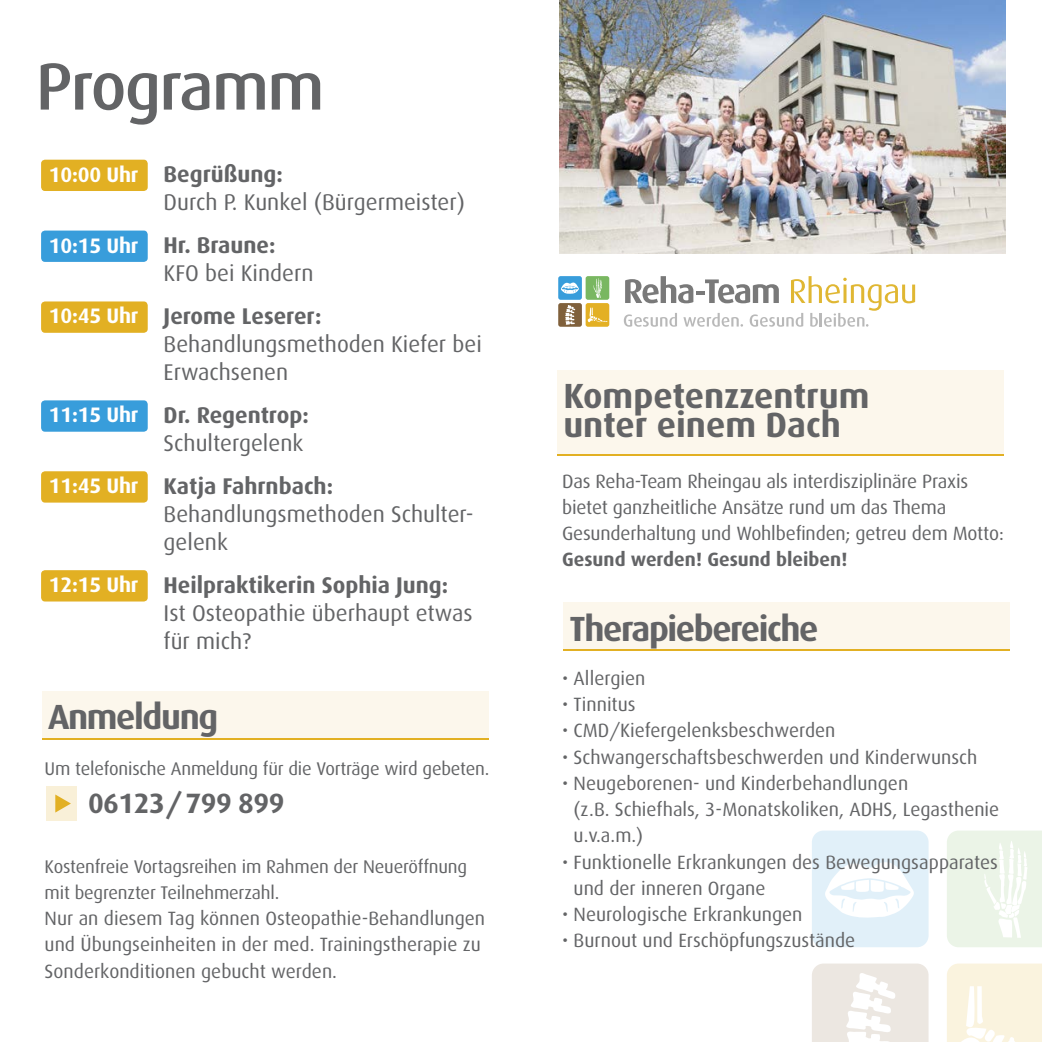
<style>
.page{position:relative;width:1042px;height:1042px;background:#fff}
.page>*{position:absolute;margin:0;border:0;box-sizing:border-box;transform-origin:0 0}
.t1{font:500 66.5px "Dax";letter-spacing:-.025em;color:#636466}
.t2{font:700 35px/29.8px "Dax";color:#636466}
.t3{font:700 35px "Dax";letter-spacing:-.04em;color:#636466}
.t4{font:700 28px "Dax";letter-spacing:-.02em;color:#636466}
.t5{font:22.75px/28px "Dax";color:#636466}
.t6{font:19.25px/26.2px "Dax";color:#636466}
.t7{font:700 19.25px "Dax";color:#636466}
.t8{font:18.38px/26.2px "Dax";letter-spacing:-.01em;color:#636466}
.s1{font-weight:700;font-size:21px;color:#fff}
.s2{font-weight:700}
</style>
<div class="page">
<div style="left:812px;top:830px;width:116px;height:117px;background:#e1f0f9;border-radius:12px"></div>
<svg style="left:947px;top:963px;width:95px;height:79px;background:#faf4e1"></svg>
<svg style="left:947px;top:831px;width:95px;height:116px;background:#edf5ea"></svg>
<svg style="left:812px;top:963px;width:116px;height:79px"></svg>
<svg style="left:825px;top:862px;width:89px;height:56px"></svg>
<div style="left:557px;top:371px;width:446px;height:83px;background:#fcf7ec"></div>
<hr style="left:557px;top:454px;width:446px;height:1px;background:#e2b023">
<div style="left:41px;top:160px;width:107px;height:31px;background:#e2b023;border-radius:4px"></div>
<div style="left:41px;top:231px;width:107px;height:31px;background:#389ddb;border-radius:4px"></div>
<div style="left:41px;top:301px;width:107px;height:32px;background:#e2b023;border-radius:4px"></div>
<div style="left:41px;top:400px;width:107px;height:32px;background:#389ddb;border-radius:4px"></div>
<div style="left:41px;top:471px;width:107px;height:31px;background:#e2b023;border-radius:4px"></div>
<div style="left:41px;top:570px;width:107px;height:31px;background:#e2b023;border-radius:4px"></div>
<svg style="left:46px;top:786px;width:31px;height:35px"></svg>
<img style="left:560px;top:0;width:445px;height:254px">
<div style="left:563px;top:602px;width:447px;height:47px;background:#fcf7ec"></div>
<hr style="left:563px;top:649px;width:447px;height:2px;background:#e2b023">
<div style="left:42px;top:691px;width:446px;height:47px;background:#fcf7ec"></div>
<hr style="left:42px;top:738px;width:446px;height:1px;background:#e2b023">
<div style="left:558px;top:276px;width:24px;height:24px;background:#389ddb;border-radius:2px"></div>
<div style="left:585px;top:303px;width:24px;height:24px;background:#e3b024;border-radius:2px"></div>
<svg style="left:587px;top:308px;width:20px;height:14px"></svg>
<div style="left:585px;top:276px;width:24px;height:24px;background:#79b761;border-radius:2px"></div>
<svg style="left:593px;top:278px;width:9px;height:20px"></svg>
<div style="left:558px;top:303px;width:24px;height:24px;background:#80603b;border-radius:2px"></div>
<svg style="left:565px;top:305px;width:10px;height:20px"></svg>
<svg style="left:561px;top:282px;width:18px;height:12px"></svg>
<svg style="left:624px;top:276px;width:291px;height:51px"></svg>
<h1 class="t1" style="left:36px;top:49px;width:290px">Programm</h1>
<p class="t5" style="left:164px;top:161px;width:303px;text-indent:-115px"><span class="s1">10:00 Uhr</span> <span class="s2">Begrüßung:<br></span>Durch P. Kunkel (Bürgermeister)</p>
<p class="t5" style="left:164px;top:231px;width:151px;text-indent:-115px"><span class="s1">10:15 Uhr</span> <span class="s2">Hr. Braune:<br></span>KFO bei Kindern</p>
<p class="t5" style="left:164px;top:302px;width:320px;text-indent:-115px"><span class="s1">10:45 Uhr</span> <span class="s2">Jerome Leserer:<br></span>Behandlungsmethoden Kiefer bei<br>Erwachsenen</p>
<p class="t5" style="left:49px;top:401px;width:262px;text-align:right"><span class="s1">11:15 Uhr</span> <span class="s2">Dr. Regentrop:<br></span>Schultergelenk</p>
<p class="t5" style="left:164px;top:472px;width:312px;text-indent:-115px"><span class="s1">11:45 Uhr</span> <span class="s2">Katja Fahrnbach:<br></span>Behandlungsmethoden Schulter&shy;gelenk</p>
<p class="t5" style="left:164px;top:571px;width:310px;text-indent:-115px"><span class="s1">12:15 Uhr</span> <span class="s2">Heilpraktikerin Sophia Jung:<br></span>Ist Osteopathie überhaupt etwas für mich?</p>
<h2 class="t3" style="left:48px;top:697px;width:172px">Anmeldung</h2>
<p class="t8" style="left:45px;top:755px;width:446px">Um telefonische Anmeldung für die Vorträge wird gebeten.</p>
<h3 class="t4" style="left:88px;top:787px;width:198px">06123/799 899</h3>
<p class="t8" style="left:45px;top:853px;width:424px">Kostenfreie Vortagsreihen im Rahmen der Neueröffnung mit begrenzter Teilnehmerzahl.</p>
<p class="t6" style="left:45px;top:905px;width:442px">Nur an diesem Tag können Osteopathie-Behandlungen und Übungseinheiten in der med. Trainingstherapie zu<br>Sonderkonditionen gebucht werden.</p>
<h2 class="t2" style="left:563px;top:381px;width:308px">Kompetenzzentrum unter einem Dach</h2>
<p class="t6" style="left:562px;top:468px;width:443px">Das Reha-Team Rheingau als interdisziplinäre Praxis bietet ganzheitliche Ansätze rund um das Thema<br>Gesunderhaltung und Wohlbefinden; getreu dem Motto:</p>
<p class="t7" style="left:562px;top:549px;width:287px">Gesund werden! Gesund bleiben!</p>
<h2 class="t3" style="left:569px;top:609px;width:250px">Therapiebereiche</h2>
<p class="t6" style="left:562px;top:665px;width:85px">• Allergien</p>
<p class="t6" style="left:562px;top:691px;width:75px">• Tinnitus</p>
<p class="t6" style="left:562px;top:717px;width:275px">• CMD/Kiefergelenksbeschwerden</p>
<p class="t6" style="left:562px;top:744px;width:417px">• Schwangerschaftsbeschwerden und Kinderwunsch</p>
<p class="t6" style="left:574px;top:770px;width:427px;text-indent:-12px">• Neugeborenen- und Kinderbehandlungen<br>(z.B. Schiefhals, 3-Monatskoliken, ADHS, Legasthenie u.v.a.m.)</p>
<p class="t6" style="left:574px;top:849px;width:426px;text-indent:-12px">• Funktionelle Erkrankungen des Bewegungsapparates und der inneren Organe</p>
<p class="t6" style="left:562px;top:901px;width:242px">• Neurologische Erkrankungen</p>
<p class="t6" style="left:562px;top:928px;width:295px">• Burnout und Erschöpfungszustände</p>
</div>
